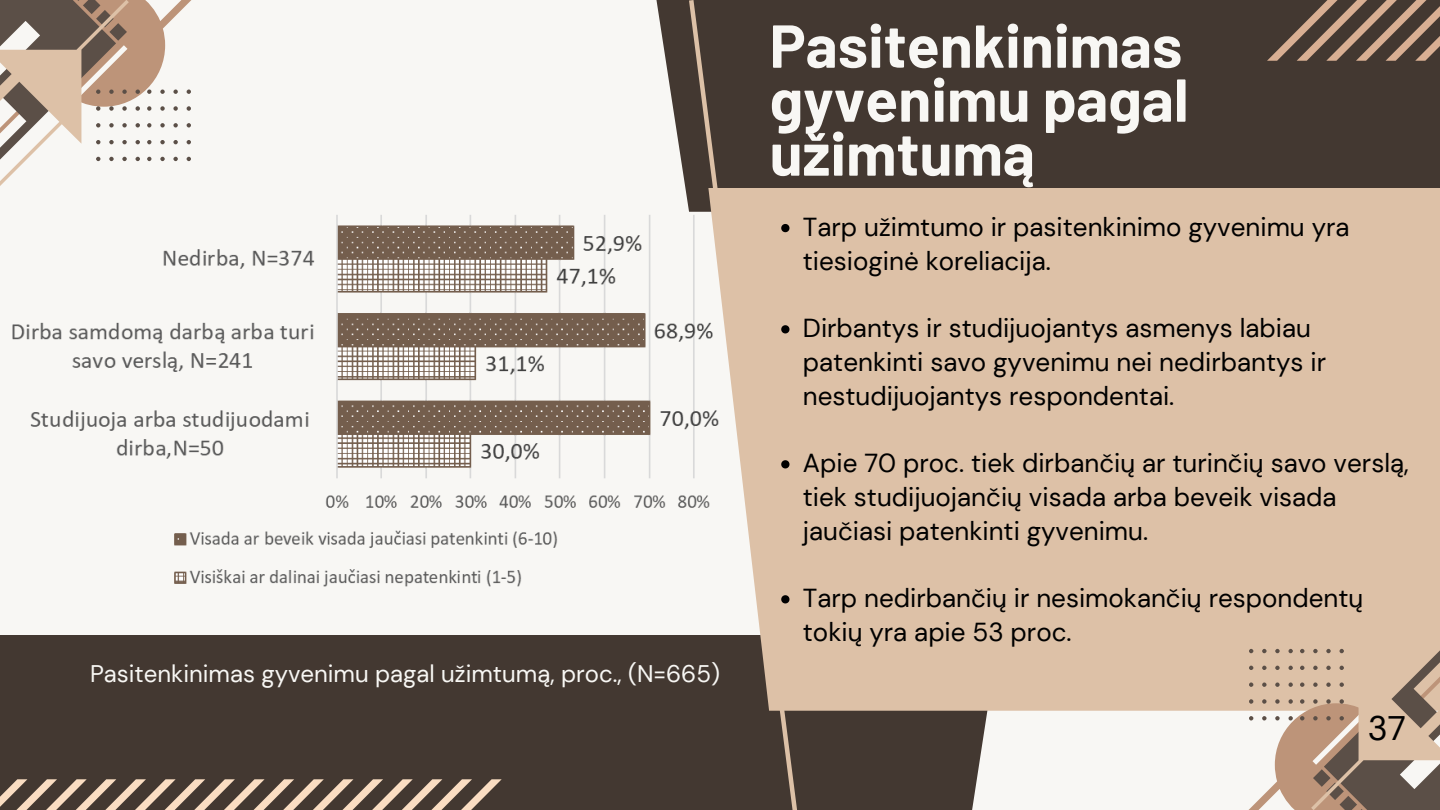
<style>
.page{position:relative;width:1440px;height:810px;background:#f8f7f4}
.page>*{position:absolute;margin:0;border:0;box-sizing:border-box;transform-origin:0 0}
.t1{font:700 60.4px/54px "Barlow";color:#f8f7f4;text-align:justify}
.t2{font:34px "DM Sans";color:#000}
.t3{font:26px/33.8px "DM Sans";color:#000}
.t4{font:24px "DM Sans";color:#f8f7f4}
</style>
<div class="page">
<div style="left:0;top:635px;width:998px;height:175px;background:#433831"></div>
<div style="left:630px;top:0;width:810px;height:212px;background:#433831"></div>
<svg style="left:686px;top:0;width:111px;height:810px"></svg>
<div style="left:708px;top:188px;width:732px;height:523px;background:#ddc1a7"></div>
<svg style="left:1209px;top:599px;width:40px;height:211px;fill:#ddc1a7"></svg>
<svg style="left:1249px;top:597px;width:191px;height:213px;background:#c4ac97"></svg>
<svg style="left:0;top:0;width:191px;height:186px"></svg>
<svg style="left:1267px;top:0;width:173px;height:61px"></svg>
<svg style="left:0;top:779px;width:502px;height:31px"></svg>
<img style="left:12px;top:196px;width:717px;height:401px">
<svg style="left:781px;top:224px;width:8px;height:8px"></svg>
<svg style="left:781px;top:325px;width:8px;height:8px"></svg>
<svg style="left:781px;top:460px;width:8px;height:8px"></svg>
<svg style="left:781px;top:595px;width:8px;height:8px"></svg>
<p class="t4" style="left:90px;top:658px;width:631px">Pasitenkinimas gyvenimu pagal užimtumą, proc., (N=665)</p>
<h1 class="t1" style="left:770px;top:17px;width:421px">Pasitenkinimas gyvenimu pagal užimtumą</h1>
<p class="t3" style="left:803px;top:210px;width:548px">Tarp užimtumo ir pasitenkinimo gyvenimu yra tiesioginė koreliacija.</p>
<p class="t3" style="left:803px;top:311px;width:525px">Dirbantys ir studijuojantys asmenys labiau patenkinti savo gyvenimu nei nedirbantys ir nestudijuojantys respondentai.</p>
<p class="t3" style="left:803px;top:446px;width:607px">Apie 70 proc. tiek dirbančių ar turinčių savo verslą, tiek studijuojančių visada arba beveik visada jaučiasi patenkinti gyvenimu.</p>
<p class="t3" style="left:803px;top:581px;width:562px">Tarp nedirbančių ir nesimokančių respondentų tokių yra apie 53 proc.</p>
<h2 class="t2" style="left:1368px;top:706px;width:40px">37</h2>
</div>
